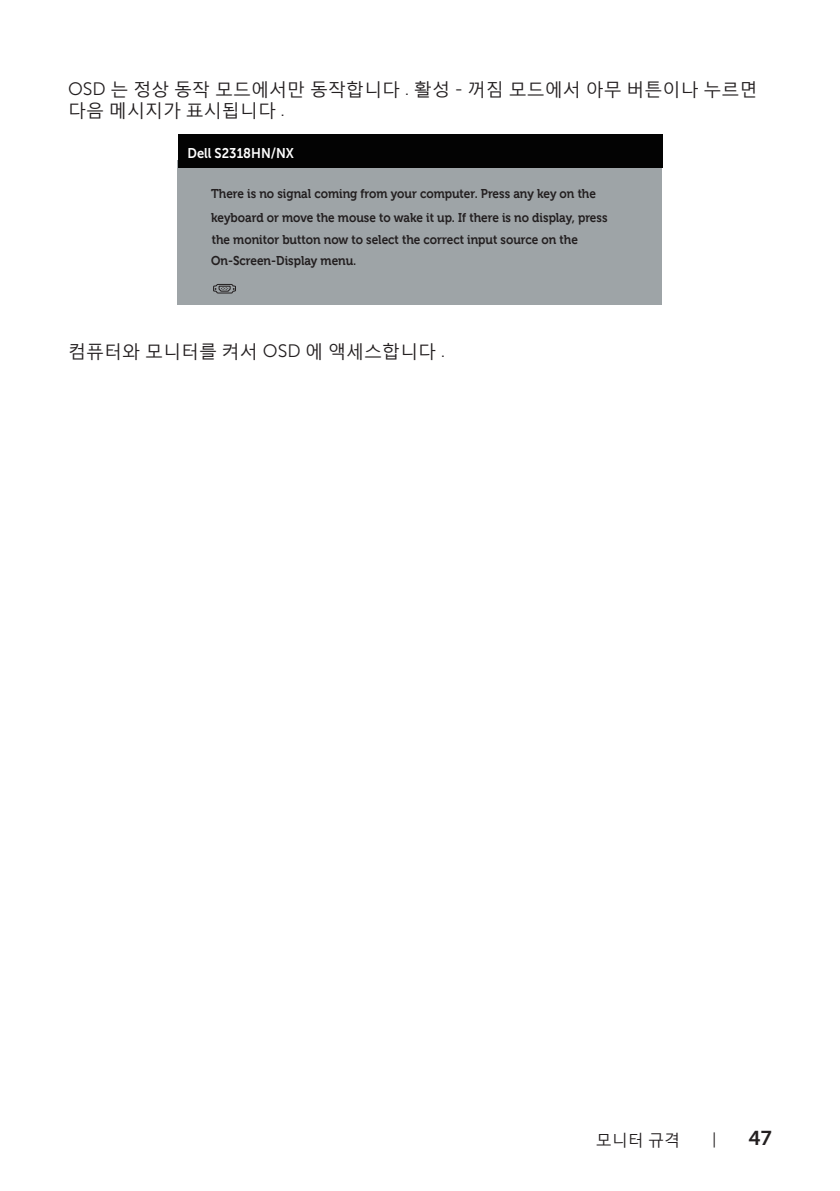
<style>
.page{position:relative;width:840px;height:1191px;background:#fff}
.page>*{position:absolute;margin:0;border:0;box-sizing:border-box;transform-origin:0 0}
.t1{font:20px "Museo Sans For Dell 700";color:#231f20}
.text{font:18px/21.6px "Malgun Gothic";color:#231f20}
.t2{font:16px "Malgun Gothic";color:#231f20}
.t3{font:16px "Museo Sans For Dell 300";color:#231f20}
.t4{font:14px "Museo Sans For Dell 700";color:#fff;scale:.92 1}
.t5{font:700 12.8px/23.8px "Museo For Dell";color:#231f20;scale:.92 1}
.s1{font-family:"Museo Sans For Dell 300"}
</style>
<div class="page">
<div style="left:177px;top:160px;width:485px;height:145px;background:#9ea4a7"></div>
<div style="left:178px;top:135px;width:484px;height:33px;background:#030303"></div>
<svg style="left:213px;top:284px;width:23px;height:10px"></svg>
<p class="text" style="left:68px;top:78px;width:690px"><span class="s1">OSD</span> 는 정상 동작 모드에서만 동작합니다 <span class="s1">.</span> 활성 <span class="s1">-</span> 꺼짐 모드에서 아무 버튼이나 누르면 다음 메시지가 표시됩니다 <span class="s1">.</span></p>
<p class="t4" style="left:187px;top:145px;width:117px">Dell S2318HN/NX</p>
<p class="t5" style="left:211px;top:182px;width:432px">There is no signal coming from your computer. Press any key on the keyboard or move the mouse to wake it up. If there is no display, press</p>
<p class="t5" style="left:211px;top:229px;width:400px;line-height:21.6px">the monitor button now to select the correct input source on the<br>On-Screen-Display menu.</p>
<p class="text" style="left:68px;top:340px;width:378px">컴퓨터와 모니터를 켜서 <span class="s1">OSD</span> 에 액세스합니다 <span class="s1">.</span></p>
<p class="t2" style="left:595px;top:1129px;width:86px">모니터 규격</p>
<p class="t3" style="left:711px;top:1130px;width:6px">|</p>
<h1 class="t1" style="left:748px;top:1126px;width:25px">47</h1>
</div>
